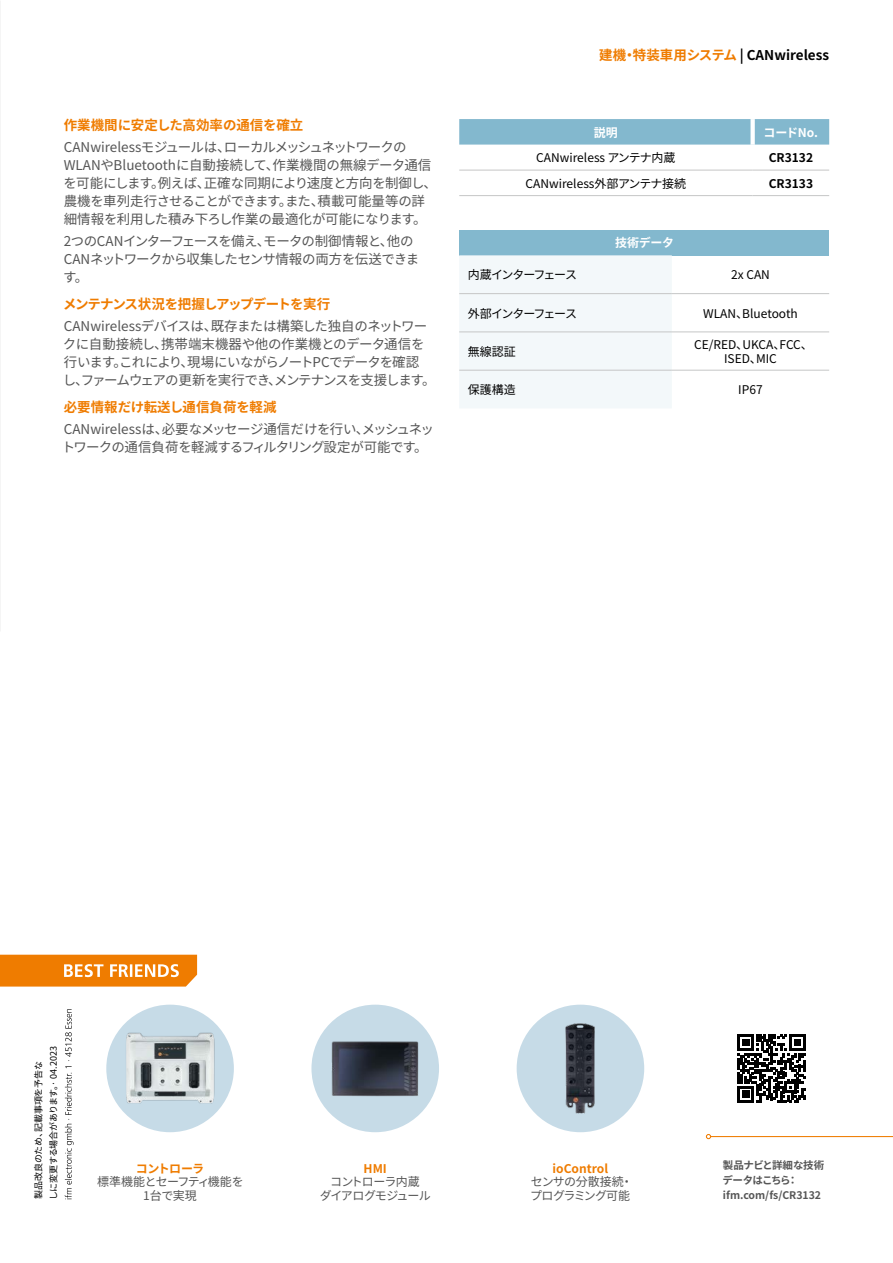
<style>
.page{position:relative;width:893px;height:1263px;background:#fff}
.page>*{position:absolute;margin:0;border:0;box-sizing:border-box;transform-origin:0 0}
.Fließtext{font:13.5px/18px "Source Han Sans";letter-spacing:-.03em;color:#565656}
.Fließtext_Headline{font:700 13.5px "Source Han Sans";letter-spacing:-.015em;color:#ef7c00}
.Box_Produktgruppe{font:700 13.5px "Source Han Sans";color:#000}
.Fließtext_Headline-2{font:700 13.5px "Source Han Sans";letter-spacing:-.06em;color:#ef7c00}
.Tabellentext_zentrie{font:12px/14.2px "Source Han Sans";color:#000;text-align:center}
.Tabellentext_TAB{font:12px "Source Han Sans";letter-spacing:-.09em;color:#000}
.Best_Friends_Headlin{font:700 12px "Source Han Sans";color:#ef7c00}
.Best_Friends_Fließte{font:12px/13.5px "Source Han Sans";letter-spacing:-.07em;color:#565656;text-align:center}
.Best_Friends_Fließte-2{font:12px/13.5px "Source Han Sans";letter-spacing:-.03em;color:#565656;text-align:center}
.Best_Friends_Headlin-2{font:12px/13.5px "Source Han Sans";letter-spacing:-.05em;color:#565656}
.Tabellenkopf{font:700 12px "Source Han Sans";letter-spacing:-.025em;color:#fff}
.BESTELLNUMMER{font:700 12px "Source Han Sans";color:#000}
.QR_Code_linksbündig{font:700 10.5px "Source Han Sans";letter-spacing:-.01em;color:#565656}
.QR_Code_linksbündig-2{font:700 10.5px "Source Han Sans";letter-spacing:-.08em;color:#565656}
.Datum{font:9px "Source Han Sans";letter-spacing:-.03em;color:#000}
.Datum-2{font:9px "Source Han Sans";letter-spacing:-.005em;color:#000}
.s1{color:#ef7c00}
</style>
<div class="page">
<svg style="left:0;top:955px;width:197px;height:31px;background:#f08b1e"></svg>
<div style="left:517px;top:1005px;width:127px;height:127px;background:#c6dbe7;border-radius:50%"></div>
<img style="left:535px;top:1023px;width:91px;height:91px">
<hr style="left:711px;top:1136px;width:182px;height:1px;background:#ef7c00">
<svg style="left:706px;top:1134px;width:5px;height:5px"></svg>
<svg style="left:738px;top:1034px;width:68px;height:68px"></svg>
<div style="left:311px;top:1005px;width:128px;height:127px;background:#c6dbe7;border-radius:50%"></div>
<img style="left:330px;top:1023px;width:91px;height:91px">
<div style="left:106px;top:1005px;width:128px;height:127px;background:#c6dbe7;border-radius:50%"></div>
<img style="left:124px;top:1023px;width:92px;height:91px">
<svg style="left:65px;top:1009px;width:9px;height:190px"></svg>
<div style="left:459px;top:119px;width:370px;height:26px;background:#83b8ce"></div>
<div style="left:750px;top:119px;width:5px;height:26px;background:#fff"></div>
<hr style="left:459px;top:170px;width:294px;height:1px;background:#c5c6c6">
<hr style="left:753px;top:170px;width:76px;height:1px;background:#c5c6c6">
<hr style="left:459px;top:195px;width:294px;height:1px;background:#c5c6c6">
<hr style="left:753px;top:195px;width:76px;height:1px;background:#c5c6c6">
<div style="left:459px;top:230px;width:370px;height:25px;background:#83b8ce"></div>
<div style="left:459px;top:255px;width:213px;height:153px;background:#f3f8fa"></div>
<hr style="left:459px;top:293px;width:213px;height:1px;background:#c5c6c6">
<hr style="left:672px;top:293px;width:157px;height:1px;background:#c5c6c6">
<hr style="left:459px;top:332px;width:213px;height:1px;background:#c5c6c6">
<hr style="left:672px;top:332px;width:157px;height:1px;background:#c5c6c6">
<hr style="left:459px;top:370px;width:213px;height:1px;background:#c5c6c6">
<hr style="left:672px;top:370px;width:157px;height:1px;background:#c5c6c6">
<p class="Fließtext_Headline" style="left:64px;top:117px;width:241px">作業機間に安定した高効率の通信を確立</p>
<p class="Fließtext" style="left:64px;top:138px;width:375px">CANwirelessモジュールは、ローカルメッシュネットワークのWLANやBluetoothに自動接続して、作業機間の無線データ通信を可能にします。例えば、正確な同期により速度と方向を制御し、農機を車列走行させることができます。また、積載可能量等の詳細情報を利用した積み下ろし作業の最適化が可能になります。</p>
<p class="Fließtext" style="left:63px;top:233px;width:358px">2つのCANインターフェースを備え、モータの制御情報と、他の<br>CANネットワークから収集したセンサ情報の両方を伝送できます。</p>
<p class="Fließtext_Headline-2" style="left:63px;top:296px;width:269px">メンテナンス状況を把握しアップデートを実行</p>
<p class="Fließtext" style="left:63px;top:317px;width:374px">CANwirelessデバイスは、既存または構築した独自のネットワークに自動接続し、携帯端末機器や他の作業機とのデータ通信を行います。これにより、現場にいながらノートPCでデータを確認<br>し、ファームウェアの更新を実行でき、メンテナンスを支援します。</p>
<p class="Fließtext_Headline" style="left:64px;top:399px;width:214px">必要情報だけ転送し通信負荷を軽減</p>
<p class="Fließtext" style="left:62px;top:420px;width:374px">CANwirelessは、必要なメッセージ通信だけを行い、メッシュネットワークの通信負荷を軽減するフィルタリング設定が可能です。</p>
<p class="Box_Produktgruppe" style="left:599px;top:47px;width:231px"><span class="s1">建機・特装車用システム</span> | CANwireless</p>
<p class="Tabellenkopf" style="left:594px;top:125px;width:25px">説明</p>
<p class="Tabellenkopf" style="left:763px;top:125px;width:56px">コードNo.</p>
<p class="Tabellentext_zentrie" style="left:536px;top:151px;width:141px">CANwireless アンテナ内蔵</p>
<p class="BESTELLNUMMER" style="left:769px;top:151px;width:46px">CR3132</p>
<p class="Tabellentext_zentrie" style="left:526px;top:176px;width:162px">CANwireless外部アンテナ接続</p>
<p class="BESTELLNUMMER" style="left:769px;top:176px;width:46px">CR3133</p>
<p class="Tabellenkopf" style="left:615px;top:236px;width:60px">技術データ</p>
<p class="Tabellentext_TAB" style="left:468px;top:268px;width:111px">内蔵インターフェース</p>
<p class="Tabellentext_zentrie" style="left:731px;top:268px;width:40px">2x CAN</p>
<p class="Tabellentext_TAB" style="left:468px;top:306px;width:111px">外部インターフェース</p>
<p class="Tabellentext_zentrie" style="left:703px;top:306px;width:96px">WLAN、Bluetooth</p>
<p class="Tabellentext_TAB" style="left:468px;top:345px;width:49px">無線認証</p>
<p class="Tabellentext_zentrie" style="left:694px;top:337px;width:120px">CE/RED、UKCA、FCC、<br>ISED、MIC</p>
<p class="Tabellentext_TAB" style="left:468px;top:383px;width:49px">保護構造</p>
<p class="Tabellentext_zentrie" style="left:738px;top:383px;width:26px">IP67</p>
<p class="Datum" style="left:48px;top:1200px;width:155px;rotate:-90deg">しに変更する場合があります。· 04.2023</p>
<p class="Datum-2" style="left:33px;top:1199px;width:140px;rotate:-90deg">製品改良のため、記載事項を予告な</p>
<p class="Best_Friends_Headlin" style="left:136px;top:1161px;width:70px">コントローラ</p>
<p class="Best_Friends_Fließte-2" style="left:97px;top:1175px;width:148px">標準機能とセーフティ機能を<br>1台で実現</p>
<p class="Best_Friends_Headlin" style="left:364px;top:1161px;width:25px">HMI</p>
<p class="Best_Friends_Fließte" style="left:320px;top:1175px;width:113px">コントローラ内蔵<br>ダイアログモジュール</p>
<p class="Best_Friends_Headlin" style="left:553px;top:1161px;width:57px">ioControl</p>
<p class="Best_Friends_Headlin-2" style="left:530px;top:1175px;width:104px">センサの分散接続・プログラミング可能</p>
<p class="QR_Code_linksbündig" style="left:723px;top:1159px;width:103px">製品ナビと詳細な技術</p>
<p class="QR_Code_linksbündig-2" style="left:723px;top:1174px;width:77px">データはこちら：</p>
<p class="QR_Code_linksbündig" style="left:723px;top:1189px;width:100px">ifm.com/fs/CR3132</p>
</div>
